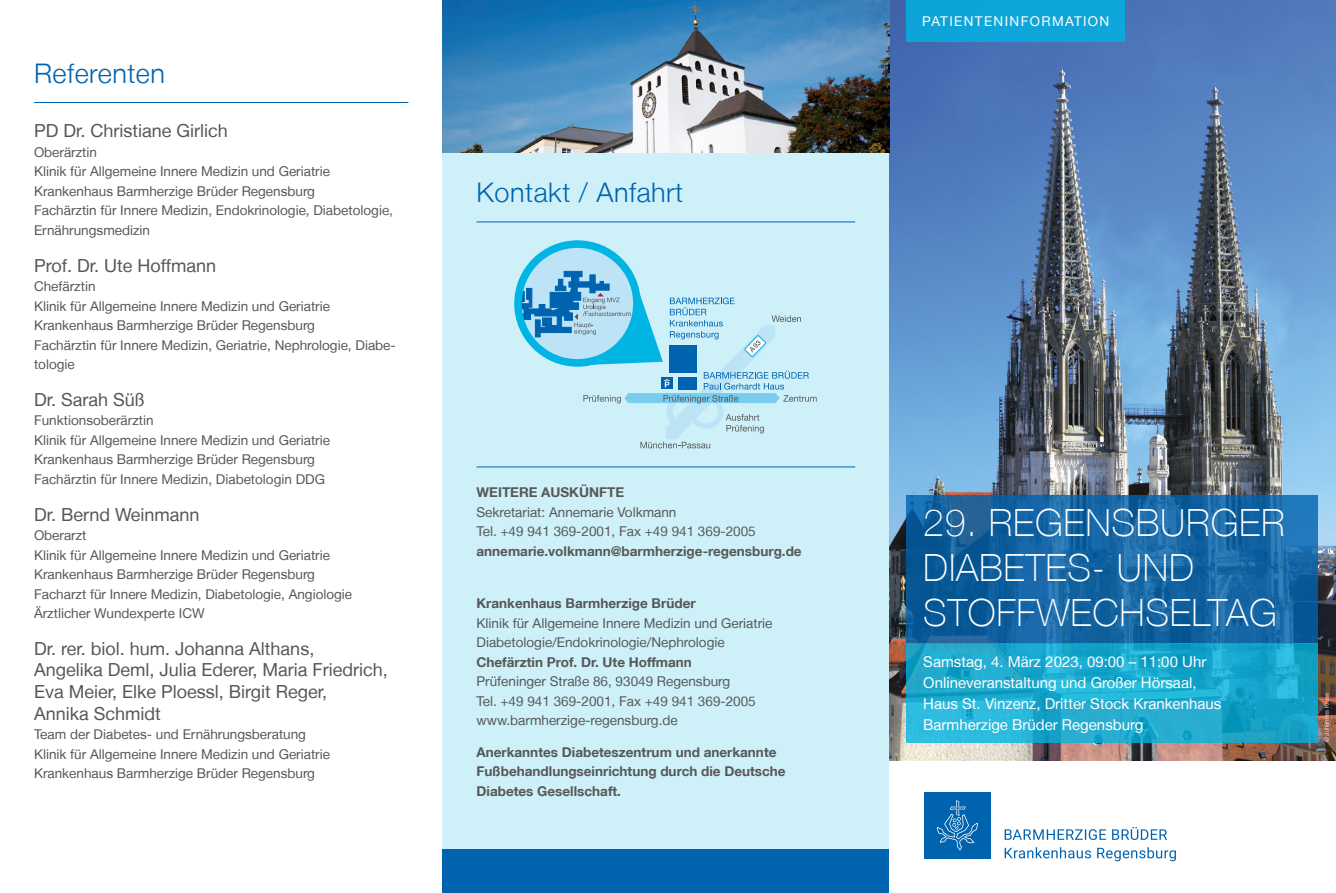
<style>
.page{position:relative;width:1336px;height:893px;background:#fff}
.page>*{position:absolute;margin:0;border:0;box-sizing:border-box;transform-origin:0 0}
.t1{font:100 37.5px/45px "Helvetica Neue LT";letter-spacing:.02em;color:#fff}
.t2{font:300 27px "Helvetica Neue LT";letter-spacing:.02em;color:#0063af}
.t3{font:18px/21.6px "Helvetica Neue LT";color:#575756}
.t4{font:15px/21px "Helvetica Neue LT";color:#fff}
.t5{font:13.5px/19.5px "Helvetica Neue LT";color:#575756}
.t6{font:700 13.5px/19.5px "Helvetica Neue LT";color:#575756}
.t7{font:13.5px "Helvetica Neue LT";letter-spacing:.1em;color:#fff}
.t8{font:300 6px "Helvetica Neue LT";letter-spacing:.01em;color:#fff}
</style>
<div class="page">
<img style="left:889px;top:0;width:446px;height:760px">
<svg style="left:906px;top:495px;width:411px;height:148px;background:#1464a2"></svg>
<svg style="left:906px;top:643px;width:411px;height:100px;background:#1daacf"></svg>
<div style="left:906px;top:0;width:218px;height:41px;background:#0ea6d9"></div>
<div style="left:442px;top:0;width:447px;height:870px;background:#cdf0f9"></div>
<hr style="left:476px;top:222px;width:379px;height:1px;background:#0063af">
<hr style="left:476px;top:467px;width:379px;height:1px;background:#0063af">
<div style="left:442px;top:849px;width:447px;height:44px;background:#0063af"></div>
<svg style="left:518px;top:244px;width:118px;height:119px;background:#9ddbf2"></svg>
<div style="left:514px;top:240px;width:126px;height:127px;border:8px solid #00b4e3;border-radius:50%"></div>
<svg style="left:518px;top:271px;width:298px;height:177px"></svg>
<div style="left:923px;top:792px;width:67px;height:67px;background:#0063af"></div>
<svg style="left:936px;top:800px;width:41px;height:51px"></svg>
<svg style="left:1004px;top:847px;width:171px;height:14px"></svg>
<svg style="left:1004px;top:827px;width:162px;height:13px"></svg>
<img style="left:442px;top:0;width:447px;height:153px">
<hr style="left:34px;top:102px;width:374px;height:1px;background:#0063af">
<p class="t2" style="left:34px;top:57px;width:132px">Referenten</p>
<p class="t3" style="left:34px;top:120px;width:195px">PD Dr. Christiane Girlich</p>
<p class="t5" style="left:34px;top:142px;width:360px">Oberärztin<br>Klinik für Allgemeine Innere Medizin und Geriatrie Krankenhaus Barmherzige Brüder Regensburg<br>Fachärztin für Innere Medizin, Endokrinologie, Diabetologie, Ernährungsmedizin</p>
<p class="t3" style="left:34px;top:254px;width:184px">Prof. Dr. Ute Hoffmann</p>
<p class="t5" style="left:34px;top:276px;width:363px">Chefärztin<br>Klinik für Allgemeine Innere Medizin und Geriatrie Krankenhaus Barmherzige Brüder Regensburg<br>Fachärztin für Innere Medizin, Geriatrie, Nephrologie, Diabe&shy;tologie</p>
<p class="t3" style="left:34px;top:388px;width:112px">Dr. Sarah Süß</p>
<p class="t5" style="left:34px;top:411px;width:297px">Funktionsoberärztin<br>Klinik für Allgemeine Innere Medizin und Geriatrie Krankenhaus Barmherzige Brüder Regensburg Fachärztin für Innere Medizin, Diabetologin DDG</p>
<p class="t3" style="left:34px;top:503px;width:167px">Dr. Bernd Weinmann</p>
<p class="t5" style="left:34px;top:525px;width:319px">Oberarzt<br>Klinik für Allgemeine Innere Medizin und Geriatrie Krankenhaus Barmherzige Brüder Regensburg Facharzt für Innere Medizin, Diabetologie, Angiologie Ärztlicher Wundexperte ICW</p>
<p class="t3" style="left:34px;top:637px;width:355px">Dr. rer. biol. hum. Johanna Althans,<br>Angelika Deml, Julia Ederer, Maria Friedrich, Eva Meier, Elke Ploessl, Birgit Reger,<br>Annika Schmidt</p>
<p class="t5" style="left:34px;top:724px;width:297px">Team der Diabetes- und Ernährungsberatung<br>Klinik für Allgemeine Innere Medizin und Geriatrie<br>Krankenhaus Barmherzige Brüder Regensburg</p>
<p class="t2" style="left:476px;top:176px;width:208px">Kontakt / Anfahrt</p>
<p class="t6" style="left:476px;top:483px;width:149px">WEITERE AUSKÜNFTE</p>
<p class="t5" style="left:476px;top:502px;width:201px">Sekretariat: Annemarie Volkmann</p>
<p class="t5" style="left:476px;top:522px;width:281px">Tel. +49 941 369-2001, Fax +49 941 369-2005</p>
<p class="t6" style="left:476px;top:541px;width:326px">annemarie.volkmann@barmherzige-regensburg.de</p>
<p class="t6" style="left:476px;top:593px;width:221px">Krankenhaus Barmherzige Brüder</p>
<p class="t5" style="left:476px;top:613px;width:297px">Klinik für Allgemeine Innere Medizin und Geriatrie<br>Diabetologie/Endokrinologie/Nephrologie</p>
<p class="t6" style="left:476px;top:652px;width:217px">Chefärztin Prof. Dr. Ute Hoffmann</p>
<p class="t5" style="left:476px;top:671px;width:255px">Prüfeninger Straße 86, 93049 Regensburg</p>
<p class="t5" style="left:476px;top:691px;width:281px">Tel. +49 941 369-2001, Fax +49 941 369-2005</p>
<p class="t5" style="left:476px;top:710px;width:203px">www.barmherzige-regensburg.de</p>
<p class="t6" style="left:476px;top:742px;width:311px">Anerkanntes Diabeteszentrum und anerkannte<br>Fußbehandlungseinrichtung durch die Deutsche<br>Diabetes Gesellschaft.</p>
<p class="t7" style="left:922px;top:13px;width:188px">PATIENTENINFORMATION</p>
<p class="t1" style="left:923px;top:500px;width:363px">29. REGENSBURGER<br>DIABETES- UND<br>STOFFWECHSELTAG</p>
<p class="t4" style="left:923px;top:651px;width:284px">Samstag, 4. März 2023, 09:00 – 11:00 Uhr</p>
<p class="t4" style="left:923px;top:672px;width:299px">Onlineveranstaltung und Großer Hörsaal,<br>Haus St. Vinzenz, Dritter Stock Krankenhaus<br>Barmherzige Brüder Regensburg</p>
<p class="t8" style="left:1322px;top:742px;width:51px;rotate:-90deg">© Johannes Kruse</p>
</div>
